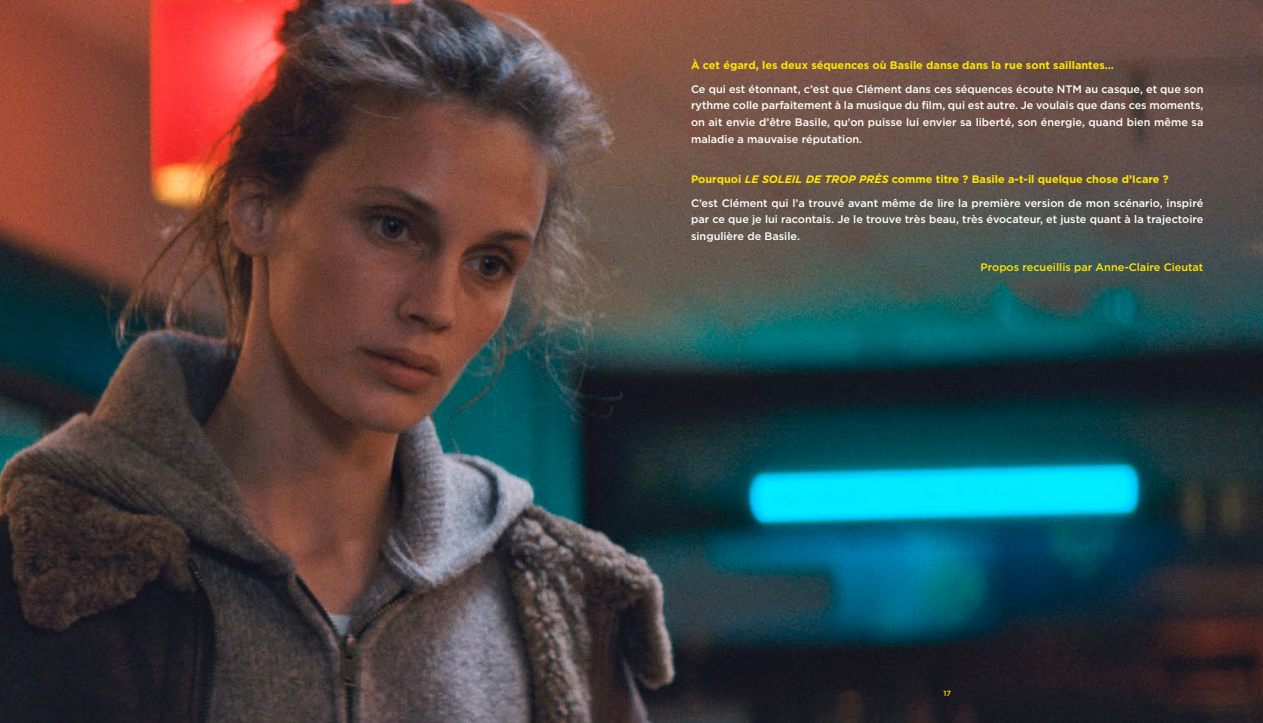
<style>
.page{position:relative;width:1263px;height:723px;background:#fff}
.page>*{position:absolute;margin:0;border:0;box-sizing:border-box;transform-origin:0 0}
.t1{font:500 10.95px/16.6px "Gotham";color:#fff}
.t2{font:700 10.95px "Gotham";color:#ffe600}
.t3{font:500 10.95px "Gotham";color:#ffe600}
.t4{font:500 7.5px "Gotham";color:#ffe600}
.s1{font-weight:700;color:#ffe600}
.s2{font-weight:700;font-style:italic;color:#ffe600}
</style>
<div class="page">
<img style="left:0;top:0;width:1263px;height:723px">
<p class="t2" style="left:691px;top:58px;width:424px">À cet égard, les deux séquences où Basile danse dans la rue sont saillantes…</p>
<p class="t1" style="left:691px;top:80px;width:514px;text-align:justify">Ce qui est étonnant, c’est que Clément dans ces séquences écoute NTM au casque, et que son rythme colle parfaitement à la musique du film, qui est autre. Je voulais que dans ces moments, on ait envie d’être Basile, qu’on puisse lui envier sa liberté, son énergie, quand bien même sa maladie a mauvaise réputation.</p>
<p class="t1" style="left:691px;top:166px;width:514px;line-height:24px"><span class="s1">Pourquoi</span> <span class="s2">LE SOLEIL DE TROP PRÈS</span> <span class="s1">comme titre ? Basile a-t-il quelque chose d’Icare ?<br></span>C’est Clément qui l’a trouvé avant même de lire la première version de mon scénario, inspiré</p>
<p class="t1" style="left:691px;top:211px;width:514px">par ce que je lui racontais. Je le trouve très beau, très évocateur, et juste quant à la trajectoire singulière de Basile.</p>
<p class="t3" style="left:980px;top:261px;width:224px">Propos recueillis par Anne-Claire Cieutat</p>
<p class="t4" style="left:943px;top:689px;width:9px">17</p>
</div>
